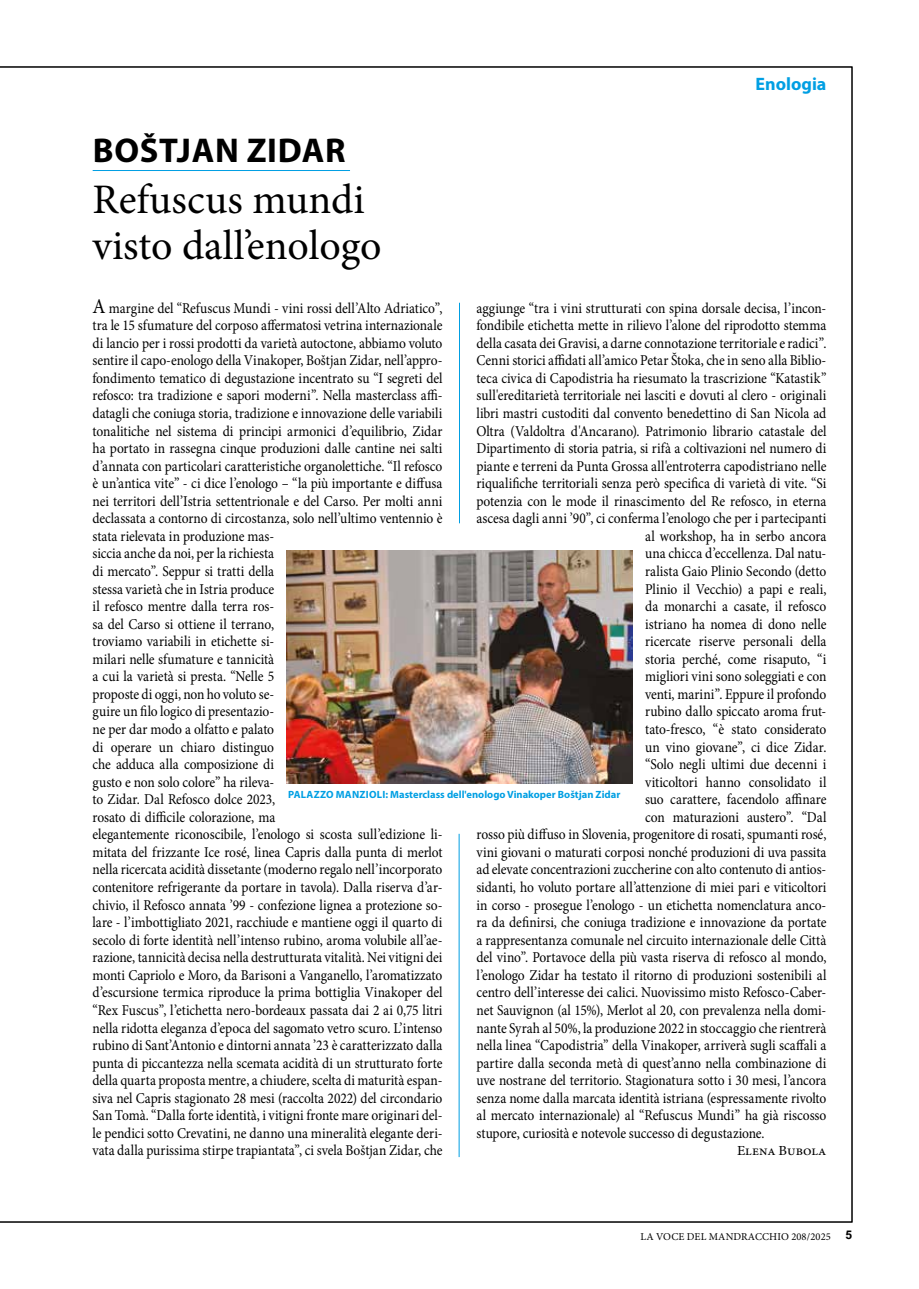
<style>
.page{position:relative;width:919px;height:1289px;background:#fff}
.page>*{position:absolute;margin:0;border:0;box-sizing:border-box;transform-origin:0 0}
.t1{font:42px/46.2px "Minion Pro";letter-spacing:.005em;color:#000}
.t2{font:700 34.5px "Myriad Pro";letter-spacing:.02em;color:#000}
.t3{font:700 18px "Myriad Pro";color:#009fe3}
.t4{font:15px/17.5px "Minion Pro";letter-spacing:-.005em;color:#000;scale:.9 1}
.t5{font:13.8px "Minion Pro";color:#000;scale:1.05 1}
.t6{font:700 10.5px "Myriad Pro";color:#009fe3}
.t7{font:10.5px "Minion Pro";letter-spacing:.01em;color:#000}
.s1{font-size:21px}
.s2{font-family:"Arial Nova";font-weight:700;font-size:12px}
</style>
<div class="page">
<hr style="left:93px;top:170px;width:257px;height:1px;background:#009fe3">
<hr style="left:459px;top:303px;width:1px;height:220px;background:#009fe3">
<img style="left:287px;top:550px;width:345px;height:234px">
<hr style="left:459px;top:833px;width:1px;height:324px;background:#009fe3">
<h2 class="t2" style="left:93px;top:128px;width:254px">BOŠTJAN ZIDAR</h2>
<h1 class="t1" style="left:92px;top:176px;width:290px">Refuscus mundi visto dall’enologo</h1>
<p class="t3" style="left:755px;top:72px;width:72px">Enologia</p>
<p class="t4" style="left:92px;top:299px;width:390px"><span class="s1">A</span> margine del “Refuscus Mundi - vini rossi dell’Alto Adriatico”, tra le 15 sfumature del corposo affermatosi vetrina internazionale di lancio per i rossi prodotti da varietà autoctone, abbiamo voluto sentire il capo-enologo della Vinakoper, Boštjan Zidar, nell’appro&shy;fondimento tematico di degustazione incentrato su “I segreti del refosco: tra tradizione e sapori moderni”. Nella masterclass affi&shy;datagli che coniuga storia, tradizione e innovazione delle variabili tonalitiche nel sistema di principi armonici d’equilibrio, Zidar ha portato in rassegna cinque produzioni dalle cantine nei salti d’annata con particolari caratteristiche organolettiche. “Il refosco è un’antica vite” - ci dice l’enologo – “la più importante e diffusa nei territori dell’Istria settentrionale e del Carso. Per molti anni declassata a contorno di circostanza, solo nell’ultimo ventennio è stata rielevata in produzione mas-<br>siccia anche da noi, per la richiesta<br>di mercato”. Seppur si tratti della<br>stessa varietà che in Istria produce<br>il refosco mentre dalla terra ros-<br>sa del Carso si ottiene il terrano,<br>troviamo variabili in etichette si-<br>milari nelle sfumature e tannicità<br>a cui la varietà si presta. “Nelle 5<br>proposte di oggi, non ho voluto se-<br>guire un filo logico di presentazio-<br>ne per dar modo a olfatto e palato<br>di operare un chiaro distinguo<br>che adduca alla composizione di<br>gusto e non solo colore” ha rileva-<br>to Zidar. Dal Refosco dolce 2023,<br>rosato di difficile colorazione, ma<br>elegantemente riconoscibile, l’enologo si scosta sull’edizione li&shy;mitata del frizzante Ice rosé, linea Capris dalla punta di merlot nella ricercata acidità dissetante (moderno regalo nell’incorporato contenitore refrigerante da portare in tavola). Dalla riserva d’ar&shy;chivio, il Refosco annata ’99 - confezione lignea a protezione so&shy;lare - l’imbottigliato 2021, racchiude e mantiene oggi il quarto di secolo di forte identità nell’intenso rubino, aroma volubile all’ae&shy;razione, tannicità decisa nella destrutturata vitalità. Nei vitigni dei monti Capriolo e Moro, da Barisoni a Vanganello, l’aromatizzato d’escursione termica riproduce la prima bottiglia Vinakoper del “Rex Fuscus”, l’etichetta nero-bordeaux passata dai 2 ai 0,75 litri nella ridotta eleganza d’epoca del sagomato vetro scuro. L’intenso rubino di Sant’Antonio e dintorni annata ’23 è caratterizzato dalla punta di piccantezza nella scemata acidità di un strutturato forte della quarta proposta mentre, a chiudere, scelta di maturità espan&shy;siva nel Capris stagionato 28 mesi (raccolta 2022) del circondario San Tomà. “Dalla forte identità, i vitigni fronte mare originari del&shy;le pendici sotto Crevatini, ne danno una mineralità elegante deri&shy;vata dalla purissima stirpe trapiantata”, ci svela Boštjan Zidar, che</p>
<p class="t4" style="left:476px;top:299px;width:390px">aggiunge “tra i vini strutturati con spina dorsale decisa, l’incon-</p>
<p class="t4" style="left:476px;top:317px;width:390px">fondibile etichetta mette in rilievo l’alone del riprodotto stemma</p>
<p class="t4" style="left:476px;top:334px;width:390px">della casata dei Gravisi, a darne connotazione territoriale e radici”.</p>
<p class="t4" style="left:476px;top:352px;width:390px">Cenni storici affidati all’amico Petar Štoka, che in seno alla Biblio-</p>
<p class="t4" style="left:476px;top:369px;width:390px">teca civica di Capodistria ha riesumato la trascrizione “Katastik”</p>
<p class="t4" style="left:476px;top:387px;width:390px">sull'ereditarietà territoriale nei lasciti e dovuti al clero - originali</p>
<p class="t4" style="left:476px;top:404px;width:390px">libri mastri custoditi dal convento benedettino di San Nicola ad</p>
<p class="t4" style="left:476px;top:422px;width:390px">Oltra (Valdoltra d'Ancarano). Patrimonio librario catastale del</p>
<p class="t4" style="left:476px;top:439px;width:390px">Dipartimento di storia patria, si rifà a coltivazioni nel numero di</p>
<p class="t4" style="left:476px;top:457px;width:390px">piante e terreni da Punta Grossa all'entroterra capodistriano nelle</p>
<p class="t4" style="left:476px;top:474px;width:390px">riqualifiche territoriali senza però specifica di varietà di vite. “Si</p>
<p class="t4" style="left:476px;top:492px;width:390px">potenzia con le mode il rinascimento del Re refosco, in eterna</p>
<p class="t4" style="left:476px;top:510px;width:390px">ascesa dagli anni ’90”, ci conferma l’enologo che per i partecipanti</p>
<p class="t4" style="left:645px;top:527px;width:203px">al workshop, ha in serbo ancora</p>
<p class="t4" style="left:645px;top:545px;width:203px">una chicca d’eccellenza. Dal natu-</p>
<p class="t4" style="left:645px;top:562px;width:203px">ralista Gaio Plinio Secondo (detto</p>
<p class="t4" style="left:645px;top:580px;width:203px">Plinio il Vecchio) a papi e reali,</p>
<p class="t4" style="left:645px;top:597px;width:203px">da monarchi a casate, il refosco</p>
<p class="t4" style="left:645px;top:615px;width:203px">istriano ha nomea di dono nelle</p>
<p class="t4" style="left:645px;top:632px;width:203px">ricercate riserve personali della</p>
<p class="t4" style="left:645px;top:650px;width:203px">storia perché, come risaputo, “i</p>
<p class="t4" style="left:645px;top:668px;width:203px">migliori vini sono soleggiati e con</p>
<p class="t4" style="left:645px;top:685px;width:203px">venti, marini”. Eppure il profondo</p>
<p class="t4" style="left:645px;top:703px;width:203px">rubino dallo spiccato aroma frut-</p>
<p class="t4" style="left:645px;top:720px;width:203px">tato-fresco, “è stato considerato</p>
<p class="t4" style="left:645px;top:738px;width:203px">un vino giovane”, ci dice Zidar.</p>
<p class="t4" style="left:645px;top:755px;width:203px">“Solo negli ultimi due decenni i</p>
<p class="t4" style="left:645px;top:773px;width:203px">viticoltori hanno consolidato il</p>
<p class="t4" style="left:645px;top:790px;width:203px">suo carattere, facendolo affinare</p>
<p class="t4" style="left:645px;top:808px;width:203px">con maturazioni austero”. “Dal</p>
<p class="t4" style="left:476px;top:825px;width:390px">rosso più diffuso in Slovenia, progenitore di rosati, spumanti rosé,</p>
<p class="t4" style="left:476px;top:843px;width:390px">vini giovani o maturati corposi nonché produzioni di uva passita</p>
<p class="t4" style="left:476px;top:861px;width:390px">ad elevate concentrazioni zuccherine con alto contenuto di antios-</p>
<p class="t4" style="left:476px;top:878px;width:390px">sidanti, ho voluto portare all’attenzione di miei pari e viticoltori</p>
<p class="t4" style="left:476px;top:896px;width:390px">in corso - prosegue l’enologo - un etichetta nomenclatura anco-</p>
<p class="t4" style="left:476px;top:913px;width:390px">ra da definirsi, che coniuga tradizione e innovazione da portate</p>
<p class="t4" style="left:476px;top:931px;width:390px">a rappresentanza comunale nel circuito internazionale delle Città</p>
<p class="t4" style="left:476px;top:948px;width:390px">del vino”. Portavoce della più vasta riserva di refosco al mondo,</p>
<p class="t4" style="left:476px;top:966px;width:390px">l’enologo Zidar ha testato il ritorno di produzioni sostenibili al</p>
<p class="t4" style="left:476px;top:983px;width:390px">centro dell’interesse dei calici. Nuovissimo misto Refosco-Caber-</p>
<p class="t4" style="left:476px;top:1001px;width:390px">net Sauvignon (al 15%), Merlot al 20, con prevalenza nella domi-</p>
<p class="t4" style="left:476px;top:1019px;width:390px">nante Syrah al 50%, la produzione 2022 in stoccaggio che rientrerà</p>
<p class="t4" style="left:476px;top:1036px;width:390px">nella linea “Capodistria” della Vinakoper, arriverà sugli scaffali a</p>
<p class="t4" style="left:476px;top:1054px;width:390px">partire dalla seconda metà di quest’anno nella combinazione di</p>
<p class="t4" style="left:476px;top:1071px;width:390px">uve nostrane del territorio. Stagionatura sotto i 30 mesi, l’ancora</p>
<p class="t4" style="left:476px;top:1089px;width:390px">senza nome dalla marcata identità istriana (espressamente rivolto</p>
<p class="t4" style="left:476px;top:1106px;width:390px">al mercato internazionale) al “Refuscus Mundi” ha già riscosso</p>
<p class="t4" style="left:476px;top:1124px;width:321px">stupore, curiosità e notevole successo di degustazione.</p>
<p class="t5" style="left:737px;top:1141px;width:87px">Elena Bubola</p>
<p class="t6" style="left:288px;top:787px;width:334px">PALAZZO MANZIOLI: Masterclass dell'enologo Vinakoper Boštjan Zidar</p>
<p class="t7" style="left:640px;top:1229px;width:213px">LA VOCE DEL MANDRACCHIO 208/2025 <span class="s2">5</span></p>
</div>
